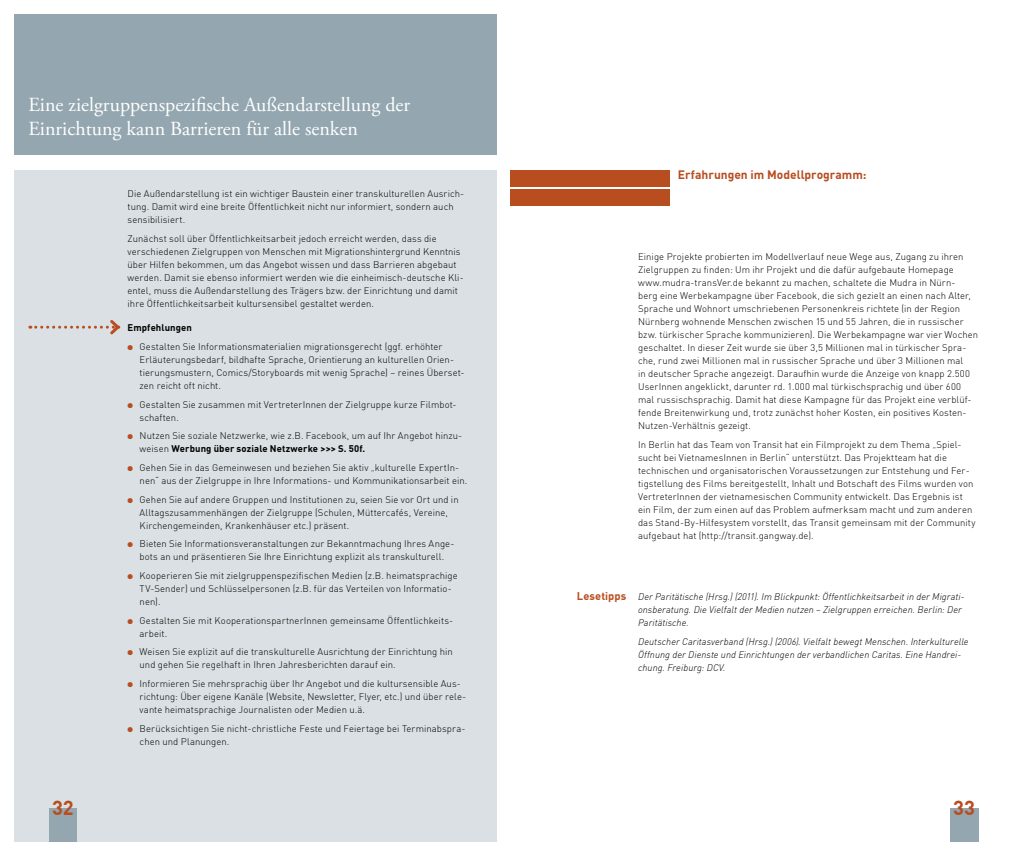
<style>
.page{position:relative;width:1021px;height:842px;background:#fff}
.page>*{position:absolute;margin:0;border:0;box-sizing:border-box;transform-origin:0 0}
.t1{font:20px/24px "Adobe Garamond Pro";color:#fff}
.t2{font:700 20px "DIN Offc";color:#b84d1f}
.t3{font:700 12px "DIN Offc";color:#b84d1f}
.t4{font:700 11px "DIN Offc";letter-spacing:.01em;color:#b84d1f}
.t5{font:300 9.5px/13px "DIN Offc";letter-spacing:.005em;color:#000}
.t6{font:italic 300 9.5px/13px "DIN Offc";letter-spacing:.005em;color:#000}
.t7{font:700 9.5px "DIN Offc";letter-spacing:.01em;color:#000}
.s1{color:#b84d1f}
.s2{font-weight:700}
</style>
<div class="page">
<div style="left:14px;top:14px;width:482px;height:141px;background:#94a7b0"></div>
<div style="left:14px;top:170px;width:482px;height:672px;background:#dae0e3"></div>
<svg style="left:30px;top:320px;width:91px;height:15px"></svg>
<div style="left:950px;top:809px;width:28px;height:33px;background:#94a7b0"></div>
<div style="left:49px;top:809px;width:28px;height:33px;background:#94a7b0"></div>
<div style="left:510px;top:189px;width:160px;height:16px;background:#b84d1f"></div>
<div style="left:510px;top:170px;width:160px;height:16px;background:#b84d1f"></div>
<h1 class="t1" style="left:28px;top:93px;width:383px">Eine zielgruppenspezifische Außendarstellung der<br>Einrichtung kann Barrieren für alle senken</h1>
<p class="t5" style="left:128px;top:187px;width:338px">Die Außendarstellung ist ein wichtiger Baustein einer transkulturellen Ausrich&shy;tung. Damit wird eine breite Öffentlichkeit nicht nur informiert, sondern auch sensibilisiert.</p>
<p class="t5" style="left:128px;top:232px;width:337px">Zunächst soll über Öffentlichkeitsarbeit jedoch erreicht werden, dass die verschiedenen Zielgruppen von Menschen mit Migrationshintergrund Kenntnis über Hilfen bekommen, um das Angebot wissen und dass Barrieren abgebaut werden. Damit sie ebenso informiert werden wie die einheimisch-deutsche Kli&shy;entel, muss die Außendarstellung des Trägers bzw. der Einrichtung und damit ihre Öffentlichkeitsarbeit kultursensibel gestaltet werden.</p>
<p class="t7" style="left:128px;top:322px;width:66px">Empfehlungen</p>
<p class="t5" style="left:140px;top:340px;width:326px;text-indent:-12px"><span class="s1">●</span> Gestalten Sie Informationsmaterialien migrationsgerecht (ggf. erhöhter Erläuterungsbedarf, bildhafte Sprache, Orientierung an kulturellen Orien&shy;tierungsmustern, Comics/Storyboards mit wenig Sprache) – reines Überset&shy;zen reicht oft nicht.</p>
<p class="t5" style="left:140px;top:398px;width:318px;text-indent:-12px"><span class="s1">●</span> Gestalten Sie zusammen mit VertreterInnen der Zielgruppe kurze Filmbot&shy;schaften.</p>
<p class="t5" style="left:140px;top:429px;width:324px;text-indent:-12px"><span class="s1">●</span> Nutzen Sie soziale Netzwerke, wie z.B. Facebook, um auf Ihr Angebot hinzu&shy;weisen <span class="s2">Werbung über soziale Netzwerke &gt;&gt;&gt; S. 50f.</span></p>
<p class="t5" style="left:140px;top:461px;width:329px;text-indent:-12px"><span class="s1">●</span> Gehen Sie in das Gemeinwesen und beziehen Sie aktiv „kulturelle ExpertIn&shy;nen“ aus der Zielgruppe in Ihre Informations- und Kommunikationsarbeit ein.</p>
<p class="t5" style="left:140px;top:493px;width:320px;text-indent:-12px"><span class="s1">●</span> Gehen Sie auf andere Gruppen und Institutionen zu, seien Sie vor Ort und in<br>Alltagszusammenhängen der Zielgruppe (Schulen, Müttercafés, Vereine,<br>Kirchengemeinden, Krankenhäuser etc.) präsent.</p>
<p class="t5" style="left:128px;top:537px;width:328px;text-align:center"><span class="s1">●</span> Bieten Sie Informationsveranstaltungen zur Bekanntmachung Ihres Ange&shy;bots an und präsentieren Sie Ihre Einrichtung explizit als transkulturell.</p>
<p class="t5" style="left:140px;top:569px;width:320px;text-indent:-12px"><span class="s1">●</span> Kooperieren Sie mit zielgruppenspezifischen Medien (z.B. heimatsprachige<br>TV-Sender) und Schlüsselpersonen (z.B. für das Verteilen von Informatio&shy;nen).</p>
<p class="t5" style="left:140px;top:614px;width:315px;text-indent:-12px"><span class="s1">●</span> Gestalten Sie mit KooperationspartnerInnen gemeinsame Öffentlichkeits&shy;arbeit.</p>
<p class="t5" style="left:140px;top:645px;width:314px;text-indent:-12px"><span class="s1">●</span> Weisen Sie explizit auf die transkulturelle Ausrichtung der Einrichtung hin und gehen Sie regelhaft in Ihren Jahresberichten darauf ein.</p>
<p class="t5" style="left:140px;top:677px;width:328px;text-indent:-12px"><span class="s1">●</span> Informieren Sie mehrsprachig über Ihr Angebot und die kultursensible Aus&shy;richtung: Über eigene Kanäle (Website, Newsletter, Flyer, etc.) und über rele&shy;vante heimatsprachige Journalisten oder Medien u.ä.</p>
<p class="t5" style="left:140px;top:722px;width:327px;text-indent:-12px"><span class="s1">●</span> Berücksichtigen Sie nicht-christliche Feste und Feiertage bei Terminabspra&shy;chen und Planungen.</p>
<p class="t3" style="left:677px;top:166px;width:190px">Erfahrungen im Modellprogramm:</p>
<p class="t5" style="left:638px;top:250px;width:341px">Einige Projekte probierten im Modellverlauf neue Wege aus, Zugang zu ihren Zielgruppen zu finden: Um ihr Projekt und die dafür aufgebaute Homepage www.mudra-transVer.de bekannt zu machen, schaltete die Mudra in Nürn-<br>berg eine Werbekampagne über Facebook, die sich gezielt an einen nach Alter, Sprache und Wohnort umschriebenen Personenkreis richtete (in der Region Nürnberg wohnende Menschen zwischen 15 und 55 Jahren, die in russischer bzw. türkischer Sprache kommunizieren). Die Werbekampagne war vier Wochen geschaltet. In dieser Zeit wurde sie über 3,5 Millionen mal in türkischer Spra&shy;che, rund zwei Millionen mal in russischer Sprache und über 3 Millionen mal<br>in deutscher Sprache angezeigt. Daraufhin wurde die Anzeige von knapp 2.500<br>UserInnen angeklickt, darunter rd. 1.000 mal türkischsprachig und über 600 mal russischsprachig. Damit hat diese Kampagne für das Projekt eine verblüf&shy;fende Breitenwirkung und, trotz zunächst hoher Kosten, ein positives Kosten-Nutzen-Verhältnis gezeigt.</p>
<p class="t5" style="left:638px;top:437px;width:339px">In Berlin hat das Team von Transit hat ein Filmprojekt zu dem Thema „Spiel&shy;sucht bei VietnamesInnen in Berlin“ unterstützt. Das Projektteam hat die technischen und organisatorischen Voraussetzungen zur Entstehung und Fer&shy;tigstellung des Films bereitgestellt, Inhalt und Botschaft des Films wurden von VertreterInnen der vietnamesischen Community entwickelt. Das Ergebnis ist ein Film, der zum einen auf das Problem aufmerksam macht und zum anderen das Stand-By-Hilfesystem vorstellt, das Transit gemeinsam mit der Community aufgebaut hat (http://transit.gangway.de).</p>
<p class="t4" style="left:577px;top:588px;width:51px">Lesetipps</p>
<p class="t6" style="left:638px;top:590px;width:328px">Der Paritätische (Hrsg.) (2011). Im Blickpunkt: Öffentlichkeitsarbeit in der Migrati&shy;onsberatung. Die Vielfalt der Medien nutzen – Zielgruppen erreichen. Berlin: Der<br>Paritätische.</p>
<p class="t6" style="left:638px;top:635px;width:332px">Deutscher Caritasverband (Hrsg.) (2006). Vielfalt bewegt Menschen. Interkulturelle<br>Öffnung der Dienste und Einrichtungen der verbandlichen Caritas. Eine Handrei&shy;chung. Freiburg: DCV.</p>
<h1 class="t2" style="left:52px;top:794px;width:23px">32</h1>
<h1 class="t2" style="left:953px;top:794px;width:23px">33</h1>
</div>
